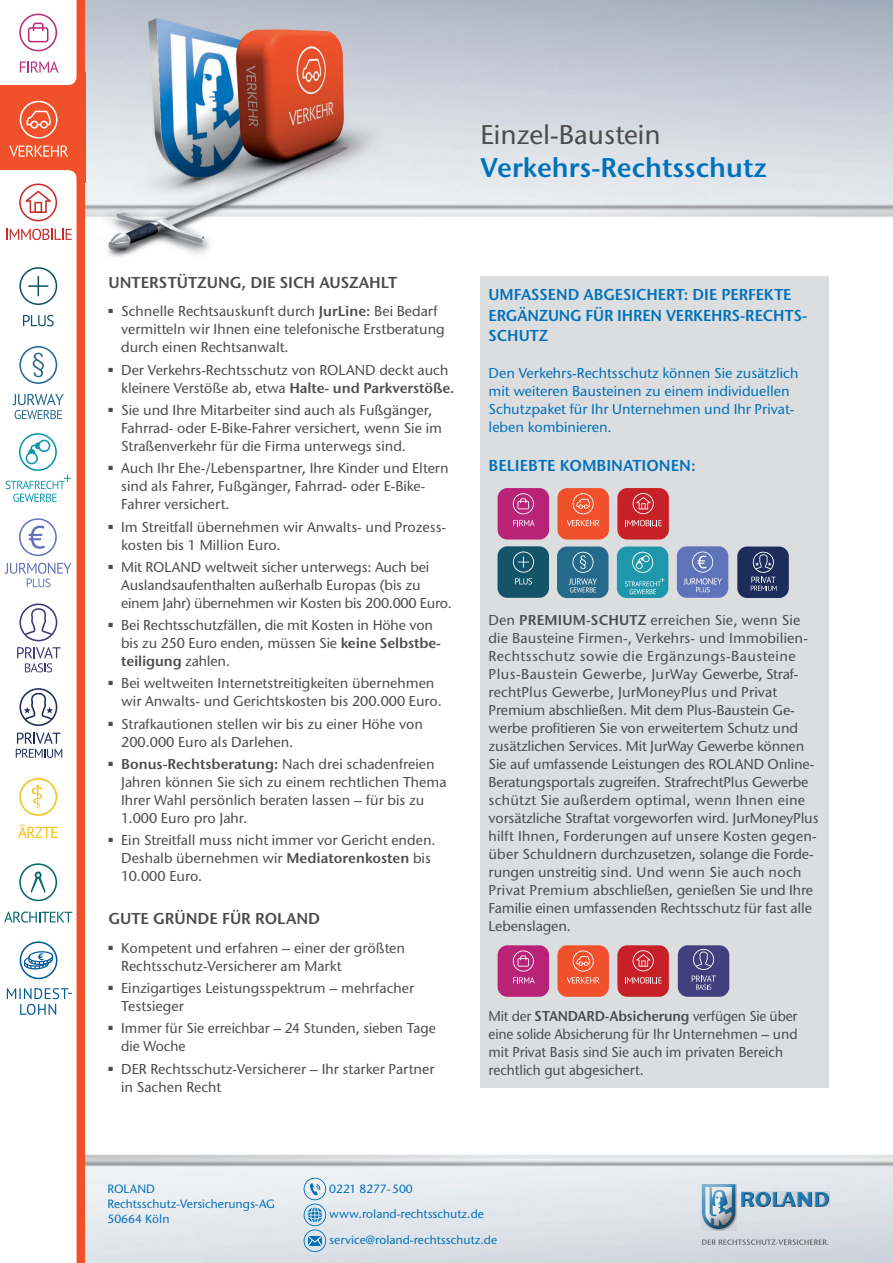
<style>
.page{position:relative;width:893px;height:1263px;background:#fff}
.page>*{position:absolute;margin:0;border:0;box-sizing:border-box;transform-origin:0 0}
.t1{font:600 27px "Stone Sans ITC Std";color:#0072bc}
.t2{font:500 27px "Stone Sans ITC Std";color:#4b4c4d}
.t3{font:600 15.75px/20.2px "Stone Sans ITC Std";color:#0072bc}
.t4{font:600 15.75px "Stone Sans ITC Std";color:#4b4c4d}
.t5{font:500 14.25px/18px "Stone Sans ITC Std";color:#4b4c4d}
.t6{font:500 14.25px/18px "Stone Sans ITC Std";color:#4b4c4d;scale:.96 1}
.t7{font:500 14.25px/18px "Stone Sans ITC Std";color:#0072bc}
.t8{font:500 12px/15.5px "Stone Sans ITC Std";color:#0072bc}
.s1{font-weight:600}
</style>
<div class="page">
<svg style="left:304px;top:1178px;width:22px;height:74px;background:#a8c9e0"></svg>
<div style="left:741px;top:1191px;width:87px;height:15px;background:#d0d4da"></div>
<svg style="left:741px;top:1192px;width:88px;height:15px"></svg>
<svg style="left:736px;top:1184px;width:1px;height:47px"></svg>
<svg style="left:702px;top:1229px;width:34px;height:3px"></svg>
<svg style="left:702px;top:1184px;width:34px;height:45px;background:#89a7bb"></svg>
<svg style="left:702px;top:1239px;width:126px;height:6px"></svg>
<img style="left:85px;top:0;width:808px;height:257px">
<div style="left:64px;top:0;width:21px;height:1263px;background:#f0512b"></div>
<div style="left:0;top:72px;width:85px;height:111px;background:#f0512b"></div>
<div style="left:480px;top:276px;width:349px;height:812px;background:#dcdddf"></div>
<div style="left:498px;top:945px;width:51px;height:52px;background:#b82378;border-radius:10px"></div>
<svg style="left:513px;top:950px;width:21px;height:21px"></svg>
<svg style="left:513px;top:977px;width:22px;height:6px"></svg>
<div style="left:557px;top:945px;width:52px;height:52px;background:#f0512c;border-radius:10px"></div>
<svg style="left:573px;top:950px;width:21px;height:21px"></svg>
<svg style="left:567px;top:977px;width:32px;height:6px"></svg>
<div style="left:617px;top:945px;width:52px;height:52px;background:#c82028;border-radius:10px"></div>
<svg style="left:625px;top:977px;width:37px;height:6px"></svg>
<svg style="left:633px;top:950px;width:21px;height:21px"></svg>
<div style="left:678px;top:945px;width:51px;height:52px;background:#423f7e;border-radius:10px"></div>
<svg style="left:692px;top:949px;width:24px;height:41px"></svg>
<div style="left:498px;top:488px;width:51px;height:51px;background:#b82378;border-radius:10px"></div>
<svg style="left:513px;top:493px;width:21px;height:21px"></svg>
<svg style="left:513px;top:520px;width:22px;height:6px"></svg>
<div style="left:557px;top:488px;width:52px;height:51px;background:#f0512c;border-radius:10px"></div>
<svg style="left:573px;top:493px;width:21px;height:21px"></svg>
<svg style="left:567px;top:520px;width:32px;height:6px"></svg>
<div style="left:497px;top:546px;width:52px;height:52px;background:#145469;border-radius:10px"></div>
<svg style="left:513px;top:551px;width:21px;height:33px"></svg>
<div style="left:617px;top:488px;width:52px;height:51px;background:#c82028;border-radius:10px"></div>
<svg style="left:625px;top:520px;width:37px;height:6px"></svg>
<svg style="left:633px;top:493px;width:21px;height:21px"></svg>
<div style="left:557px;top:546px;width:51px;height:52px;background:#256a8b;border-radius:10px"></div>
<svg style="left:569px;top:552px;width:28px;height:40px"></svg>
<div style="left:617px;top:546px;width:51px;height:52px;background:#1e97ab;border-radius:10px"></div>
<svg style="left:625px;top:552px;width:40px;height:42px"></svg>
<div style="left:737px;top:546px;width:52px;height:52px;background:#1c2d5b;border-radius:10px"></div>
<svg style="left:751px;top:552px;width:26px;height:39px"></svg>
<div style="left:677px;top:546px;width:51px;height:52px;background:#5f74b8;border-radius:10px"></div>
<svg style="left:683px;top:551px;width:39px;height:41px"></svg>
<svg style="left:64px;top:254px;width:13px;height:1009px;background:#fef5f3"></svg>
<svg style="left:19px;top:264px;width:55px;height:74px"></svg>
<svg style="left:0;top:100px;width:77px;height:154px"></svg>
<svg style="left:12px;top:344px;width:54px;height:78px"></svg>
<svg style="left:15px;top:686px;width:52px;height:76px"></svg>
<svg style="left:17px;top:601px;width:54px;height:74px"></svg>
<svg style="left:4px;top:516px;width:71px;height:75px"></svg>
<svg style="left:18px;top:778px;width:40px;height:60px"></svg>
<svg style="left:4px;top:862px;width:71px;height:62px"></svg>
<svg style="left:6px;top:941px;width:69px;height:74px"></svg>
<svg style="left:5px;top:430px;width:68px;height:75px"></svg>
<svg style="left:0;top:0;width:77px;height:85px"></svg>
<h1 class="t2" style="left:480px;top:118px;width:182px">Einzel-Baustein</h1>
<h1 class="t1" style="left:480px;top:150px;width:287px">Verkehrs-Rechtsschutz</h1>
<p class="t4" style="left:108px;top:273px;width:290px">UNTERSTÜTZUNG, DIE SICH AUSZAHLT</p>
<p class="t5" style="left:121px;top:302px;width:325px;text-indent:-13px">■ Schnelle Rechtsauskunft durch <span class="s1">JurLine:</span> Bei Bedarf vermitteln wir Ihnen eine telefonische Erstberatung durch einen Rechtsanwalt.</p>
<p class="t5" style="left:121px;top:361px;width:335px;text-indent:-13px">■ Der Verkehrs-Rechtsschutz von ROLAND deckt auch kleinere Verstöße ab, etwa <span class="s1">Halte- und Parkverstöße.</span></p>
<p class="t5" style="left:121px;top:401px;width:322px;text-indent:-13px">■ Sie und Ihre Mitarbeiter sind auch als Fußgänger,<br>Fahrrad- oder E-Bike-Fahrer versichert, wenn Sie im<br>Straßenverkehr für die Firma unterwegs sind.</p>
<p class="t5" style="left:121px;top:459px;width:329px;text-indent:-13px">■ Auch Ihr Ehe-/Lebenspartner, Ihre Kinder und Eltern sind als Fahrer, Fußgänger, Fahrrad- oder E-Bike-<br>Fahrer versichert.</p>
<p class="t5" style="left:121px;top:517px;width:326px;text-indent:-13px">■ Im Streitfall übernehmen wir Anwalts- und Prozess&shy;kosten bis 1 Million Euro.</p>
<p class="t5" style="left:121px;top:558px;width:332px;text-indent:-13px">■ Mit ROLAND weltweit sicher unterwegs: Auch bei<br>Auslandsaufenthalten außerhalb Europas (bis zu einem Jahr) übernehmen wir Kosten bis 200.000 Euro.</p>
<p class="t5" style="left:121px;top:616px;width:321px;text-indent:-13px">■ Bei Rechtsschutzfällen, die mit Kosten in Höhe von bis zu 250 Euro enden, müssen Sie <span class="s1">keine Selbstbe&shy;teiligung</span> zahlen.</p>
<p class="t5" style="left:121px;top:674px;width:322px;text-indent:-13px">■ Bei weltweiten Internetstreitigkeiten übernehmen wir Anwalts- und Gerichtskosten bis 200.000 Euro.</p>
<p class="t5" style="left:121px;top:714px;width:303px;text-indent:-13px">■ Strafkautionen stellen wir bis zu einer Höhe von<br>200.000 Euro als Darlehen.</p>
<p class="t5" style="left:121px;top:755px;width:327px;text-indent:-13px">■ <span class="s1">Bonus-Rechtsberatung:</span> Nach drei schadenfreien Jahren können Sie sich zu einem rechtlichen Thema Ihrer Wahl persönlich beraten lassen – für bis zu 1.000 Euro pro Jahr.</p>
<p class="t5" style="left:121px;top:831px;width:316px;text-indent:-13px">■ Ein Streitfall muss nicht immer vor Gericht enden.<br>Deshalb übernehmen wir <span class="s1">Mediatorenkosten</span> bis<br>10.000 Euro.</p>
<p class="t4" style="left:108px;top:909px;width:213px">GUTE GRÜNDE FÜR ROLAND</p>
<p class="t5" style="left:121px;top:939px;width:285px;text-indent:-13px">■ Kompetent und erfahren – einer der größten<br>Rechtsschutz-Versicherer am Markt</p>
<p class="t5" style="left:121px;top:979px;width:294px;text-indent:-13px">■ Einzigartiges Leistungsspektrum – mehrfacher<br>Testsieger</p>
<p class="t5" style="left:121px;top:1019px;width:316px;text-indent:-13px">■ Immer für Sie erreichbar – 24 Stunden, sieben Tage die Woche</p>
<p class="t5" style="left:121px;top:1059px;width:315px;text-indent:-13px">■ DER Rechtsschutz-Versicherer – Ihr starker Partner in Sachen Recht</p>
<p class="t3" style="left:489px;top:285px;width:320px">UMFASSEND ABGESICHERT: DIE PERFEKTE<br>ERGÄNZUNG FÜR IHREN VERKEHRS-RECHTS-<br>SCHUTZ</p>
<p class="t7" style="left:489px;top:364px;width:311px">Den Verkehrs-Rechtsschutz können Sie zusätzlich mit weiteren Bausteinen zu einem individuellen Schutzpaket für Ihr Unternehmen und Ihr Privat&shy;leben kombinieren.</p>
<p class="t3" style="left:489px;top:455px;width:209px">BELIEBTE KOMBINATIONEN:</p>
<p class="t5" style="left:489px;top:611px;width:331px">Den <span class="s1">PREMIUM-SCHUTZ</span> erreichen Sie, wenn Sie die Bausteine Firmen-, Verkehrs- und Immobilien-Rechtsschutz sowie die Ergänzungs-Bausteine Plus-Baustein Gewerbe, JurWay Gewerbe, Straf&shy;rechtPlus Gewerbe, JurMoneyPlus und Privat Premium abschließen. Mit dem Plus-Baustein Ge&shy;werbe profitieren Sie von erweitertem Schutz und zusätzlichen Services. Mit JurWay Gewerbe können Sie auf umfassende Leistungen des ROLAND Online-Beratungsportals zugreifen. StrafrechtPlus Gewerbe schützt Sie außerdem optimal, wenn Ihnen eine vorsätzliche Straftat vorgeworfen wird. JurMoneyPlus hilft Ihnen, Forderungen auf unsere Kosten gegen&shy;über Schuldnern durchzusetzen, solange die Forde&shy;rungen unstreitig sind. Und wenn Sie auch noch Privat Premium abschließen, genießen Sie und Ihre Familie einen umfassenden Rechtsschutz für fast alle Lebenslagen.</p>
<p class="t6" style="left:489px;top:1007px;width:323px">Mit der <span class="s1">STANDARD-Absicherung</span> verfügen Sie über eine solide Absicherung für Ihr Unternehmen – und mit Privat Basis sind Sie auch im privaten Bereich rechtlich gut abgesichert.</p>
<p class="t8" style="left:107px;top:1180px;width:169px">ROLAND<br>Rechtsschutz-Versicherungs-AG<br>50664 Köln</p>
<p class="t8" style="left:329px;top:1175px;width:169px;line-height:26px">0221 8277-500 www.roland-rechtsschutz.de service@roland-rechtsschutz.de</p>
</div>
